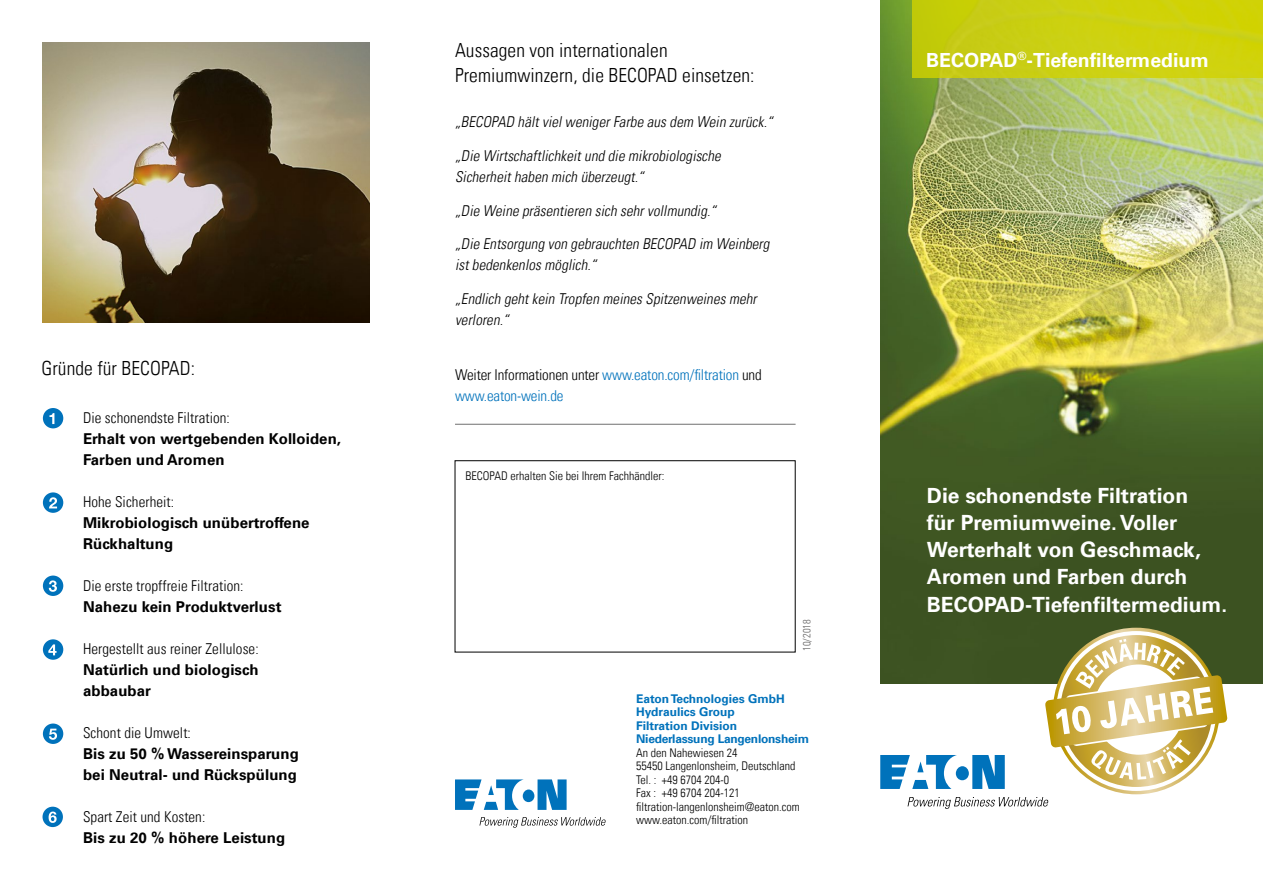
<style>
.page{position:relative;width:1263px;height:893px;background:#fff}
.page>*{position:absolute;margin:0;border:0;box-sizing:border-box;transform-origin:0 0}
.t1{font:700 21px/27px "Univers LT";color:#fff}
.t2{font:300 condensed 19.5px/25.5px "Univers LT";letter-spacing:.005em;color:#000}
.t3{font:700 19.5px "Univers LT";color:#fff}
.t4{font:italic 300 condensed 15px/21px "Univers LT";color:#000}
.t5{font:700 15px/21px "Univers LT";letter-spacing:.005em;color:#000}
.t6{font:300 condensed 15px "Univers LT";letter-spacing:.005em;color:#000}
.t7{font:300 condensed 15px/21px "Univers LT";letter-spacing:-.01em;color:#0072bb}
.t8{font:300 condensed 12px/13.5px "Univers LT";color:#000}
.t9{font:700 12px/13.5px "Univers LT";color:#0072bb}
.t10{font:300 condensed 10.5px "Univers LT";letter-spacing:.005em;color:#646363}
.s1{color:#000}
</style>
<div class="page">
<img style="left:881px;top:0;width:382px;height:683px">
<div style="left:912px;top:0;width:351px;height:78px;background:linear-gradient(to right,#c4cb12,#d3d50c)"></div>
<div style="left:455px;top:460px;width:340px;height:192px;border:1px solid #000"></div>
<hr style="left:455px;top:424px;width:340px;height:1px;background:#706f6f">
<div style="left:43px;top:408px;width:20px;height:20px;background:#0072bb;border-radius:50%"></div>
<svg style="left:52px;top:413px;width:2px;height:11px"></svg>
<div style="left:43px;top:492px;width:20px;height:21px;background:#0072bb;border-radius:50%"></div>
<svg style="left:52px;top:497px;width:5px;height:11px"></svg>
<div style="left:43px;top:576px;width:20px;height:20px;background:#0072bb;border-radius:50%"></div>
<svg style="left:52px;top:580px;width:5px;height:12px"></svg>
<div style="left:43px;top:639px;width:20px;height:21px;background:#0072bb;border-radius:50%"></div>
<svg style="left:52px;top:644px;width:5px;height:11px"></svg>
<div style="left:43px;top:723px;width:20px;height:21px;background:#0072bb;border-radius:50%"></div>
<svg style="left:49px;top:729px;width:8px;height:11px"></svg>
<div style="left:43px;top:807px;width:20px;height:20px;background:#0072bb;border-radius:50%"></div>
<svg style="left:49px;top:811px;width:8px;height:12px"></svg>
<img style="left:43px;top:43px;width:327px;height:279px">
<svg style="left:880px;top:755px;width:125px;height:34px"></svg>
<svg style="left:907px;top:797px;width:142px;height:12px"></svg>
<svg style="left:455px;top:779px;width:112px;height:31px"></svg>
<svg style="left:479px;top:817px;width:127px;height:11px"></svg>
<img style="left:42px;top:50px;width:10px;height:609px">
<svg style="left:1045px;top:635px;width:182px;height:152px"></svg>
<h2 class="t2" style="left:41px;top:355px;width:155px">Gründe für BECOPAD:</h2>
<p class="t6" style="left:83px;top:409px;width:148px">Die schonendste Filtration:</p>
<p class="t5" style="left:83px;top:429px;width:260px">Erhalt von wertgebenden Kolloiden,<br>Farben und Aromen</p>
<p class="t6" style="left:83px;top:493px;width:93px">Hohe Sicherheit:</p>
<p class="t5" style="left:83px;top:513px;width:228px">Mikrobiologisch unübertroffene<br>Rückhaltung</p>
<p class="t6" style="left:83px;top:577px;width:162px">Die erste tropffreie Filtration:</p>
<p class="t5" style="left:83px;top:597px;width:200px">Nahezu kein Produktverlust</p>
<p class="t6" style="left:83px;top:640px;width:177px">Hergestellt aus reiner Zellulose:</p>
<p class="t5" style="left:83px;top:660px;width:177px">Natürlich und biologisch abbaubar</p>
<p class="t6" style="left:83px;top:724px;width:109px">Schont die Umwelt:</p>
<p class="t5" style="left:83px;top:744px;width:217px">Bis zu 50 % Wassereinsparung bei Neutral- und Rückspülung</p>
<p class="t6" style="left:83px;top:808px;width:124px">Spart Zeit und Kosten:</p>
<p class="t5" style="left:83px;top:828px;width:204px">Bis zu 20 % höhere Leistung</p>
<h2 class="t2" style="left:455px;top:37px;width:301px">Aussagen von internationalen<br>Premiumwinzern, die BECOPAD einsetzen:</h2>
<p class="t4" style="left:455px;top:111px;width:323px">„BECOPAD hältvielwenigerFarbe aus dem Wein zurück.“</p>
<p class="t4" style="left:455px;top:145px;width:271px">„Die Wirtschaftlichkeitund die mikrobiologische<br>Sicherheithaben mich überzeugt.“</p>
<p class="t4" style="left:455px;top:200px;width:266px">„Die Weine präsentieren sich sehrvollmundig.“</p>
<p class="t4" style="left:455px;top:234px;width:319px">„Die Entsorgung von gebrauchten BECOPAD im Weinberg istbedenkenlos möglich.“</p>
<p class="t4" style="left:455px;top:288px;width:306px">„Endlich gehtkein Tropfen meines Spitzenweines mehr verloren.“</p>
<p class="t7" style="left:455px;top:364px;width:308px"><span class="s1">Weiter Informationen unter</span> www.eaton.com/filtration <span class="s1">und </span>www.eaton-wein.de</p>
<p class="t8" style="left:466px;top:469px;width:200px">BECOPAD erhalten Sie bei Ihrem Fachhändler:</p>
<p class="t10" style="left:800px;top:651px;width:33px;rotate:-90deg">10/2018</p>
<p class="t9" style="left:636px;top:692px;width:174px">Eaton Technologies GmbH<br>Hydraulics Group<br>Filtration Division<br>Niederlassung Langenlonsheim</p>
<p class="t8" style="left:636px;top:746px;width:165px">An den Nahewiesen 24<br>55450 Langenlonsheim, Deutschland<br>Tel. : +49 6704 204-0<br>Fax : +49 6704 204-121 filtration-langenlonsheim@eaton.com www.eaton.com/filtration</p>
<h2 class="t3" style="left:926px;top:49px;width:284px">BECOPAD<sup>®</sup>-Tiefenfiltermedium</h2>
<h1 class="t1" style="left:927px;top:483px;width:302px">Die schonendste Filtration<br>für Premiumweine. Voller<br>Werterhalt von Geschmack,<br>Aromen und Farben durch<br>BECOPAD-Tiefenfiltermedium.</h1>
</div>
